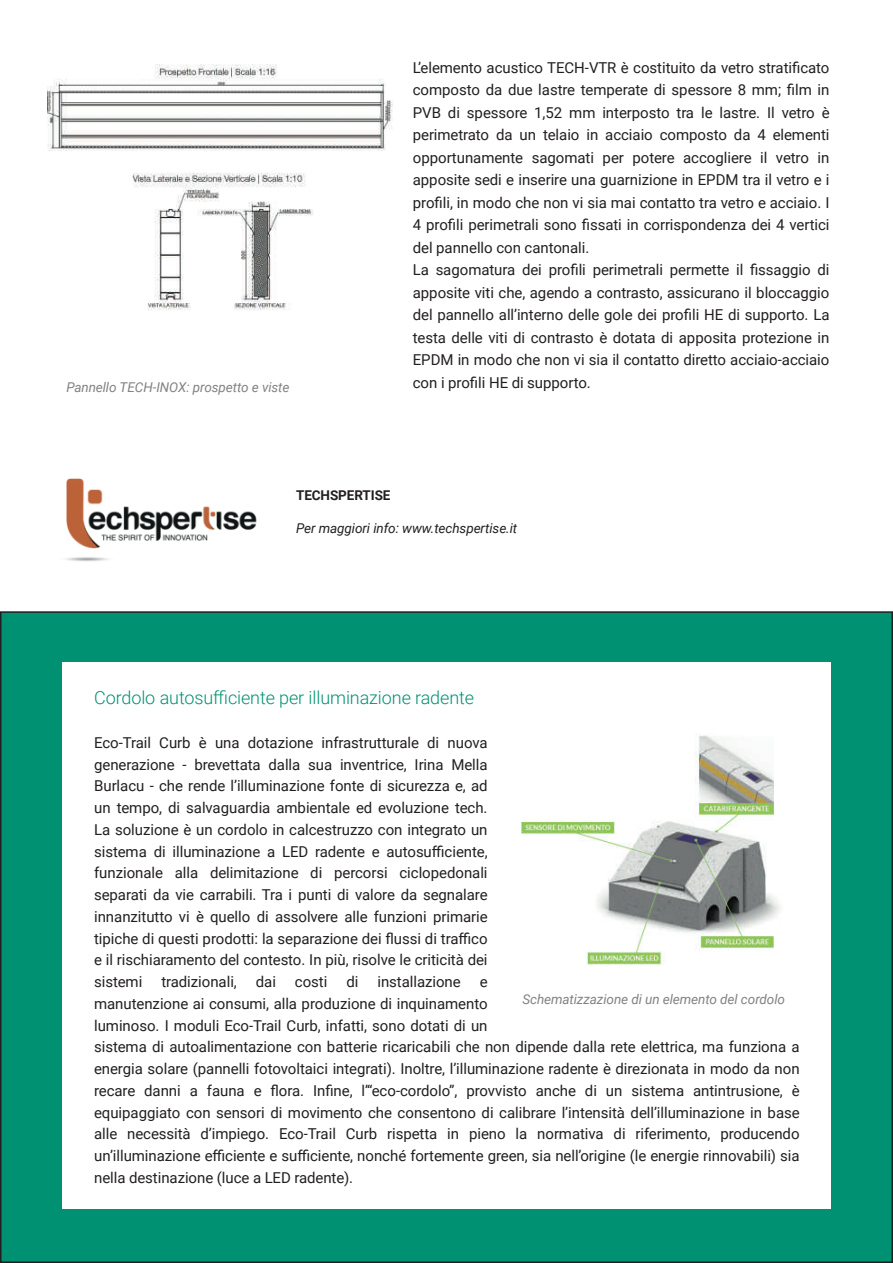
<style>
.page{position:relative;width:893px;height:1263px;background:#fff}
.page>*{position:absolute;margin:0;border:0;box-sizing:border-box;transform-origin:0 0}
.t1{font:300 18px "Roboto";letter-spacing:-.005em;color:#009173}
.t2{font:15px/21.8px "Roboto";letter-spacing:-.005em;color:#231f20}
.t3{font:italic 13.5px "Roboto";letter-spacing:-.005em;color:#808285}
.t4{font:italic 13.5px "Roboto";letter-spacing:-.005em;color:#231f20}
.t5{font:700 13.5px "Roboto";letter-spacing:-.005em;color:#231f20}
</style>
<div class="page">
<img style="left:65px;top:478px;width:192px;height:83px">
<img style="left:48px;top:64px;width:345px;height:247px">
<div style="left:1px;top:612px;width:891px;height:650px;background:#009173"></div>
<div style="left:62px;top:662px;width:769px;height:547px;background:#fff"></div>
<img style="left:521px;top:735px;width:260px;height:230px">
<img style="left:892px;top:611px;width:1px;height:652px">
<p class="t3" style="left:66px;top:380px;width:225px">Pannello TECH-INOX: prospetto e viste</p>
<p class="t2" style="left:413px;top:56px;width:418px;line-height:22.5px">L’elemento acustico TECH-VTR è costituito da vetro stratificato composto da due lastre temperate di spessore 8 mm; film in PVB di spessore 1,52 mm interposto tra le lastre. Il vetro è perimetrato da un telaio in acciaio composto da 4 elementi opportunamente sagomati per potere accogliere il vetro in apposite sedi e inserire una guarnizione in EPDM tra il vetro e i profili, in modo che non vi sia mai contatto tra vetro e acciaio. I 4 profili perimetrali sono fissati in corrispondenza dei 4 vertici del pannello con cantonali.<br>La sagomatura dei profili perimetrali permette il fissaggio di apposite viti che, agendo a contrasto, assicurano il bloccaggio del pannello all’interno delle gole dei profili HE di supporto. La testa delle viti di contrasto è dotata di apposita protezione in EPDM in modo che non vi sia il contatto diretto acciaio-acciaio con i profili HE di supporto.</p>
<p class="t5" style="left:296px;top:487px;width:96px">TECHSPERTISE</p>
<p class="t4" style="left:296px;top:520px;width:223px">Per maggiori info: www.techspertise.it</p>
<p class="t1" style="left:94px;top:688px;width:381px">Cordolo autosufficiente per illuminazione radente</p>
<p class="t2" style="left:94px;top:732px;width:395px;text-align:justify">Eco-Trail Curb è una dotazione infrastrutturale di nuova generazione - brevettata dalla sua inventrice, Irina Mella Burlacu - che rende l’illuminazione fonte di sicurezza e, ad un tempo, di salvaguardia ambientale ed evoluzione tech.<br>La soluzione è un cordolo in calcestruzzo con integrato un sistema di illuminazione a LED radente e autosufficiente, funzionale alla delimitazione di percorsi ciclopedonali separati da vie carrabili. Tra i punti di valore da segnalare innanzitutto vi è quello di assolvere alle funzioni primarie tipiche di questi prodotti: la separazione dei flussi di traffico e il rischiaramento del contesto. In più, risolve le criticità dei sistemi</p>
<p class="t2" style="left:161px;top:971px;width:77px">tradizionali,</p>
<p class="t2" style="left:256px;top:971px;width:22px">dai</p>
<p class="t2" style="left:295px;top:971px;width:34px">costi</p>
<p class="t2" style="left:346px;top:971px;width:14px">di</p>
<p class="t2" style="left:377px;top:971px;width:85px">installazione</p>
<p class="t2" style="left:94px;top:971px;width:707px;text-indent:386px">e<br>manutenzione ai consumi, alla produzione di inquinamento<br>luminoso. I moduli Eco-Trail Curb, infatti, sono dotati di un<br>sistema di autoalimentazione con batterie ricaricabili che non dipende dalla rete elettrica, ma funziona a energia solare (pannelli fotovoltaici integrati). Inoltre, l’illuminazione radente è direzionata in modo da non recare danni a fauna e flora. Infine, l’“eco-cordolo”, provvisto anche di un sistema antintrusione, è equipaggiato con sensori di movimento che consentono di calibrare l’intensità dell’illuminazione in base alle necessità d’impiego. Eco-Trail Curb rispetta in pieno la normativa di riferimento, producendo un’illuminazione efficiente e sufficiente, nonché fortemente green, sia nell’origine (le energie rinnovabili) sia nella destinazione (luce a LED radente).</p>
<p class="t3" style="left:522px;top:992px;width:264px">Schematizzazione di un elemento del cordolo</p>
</div>
